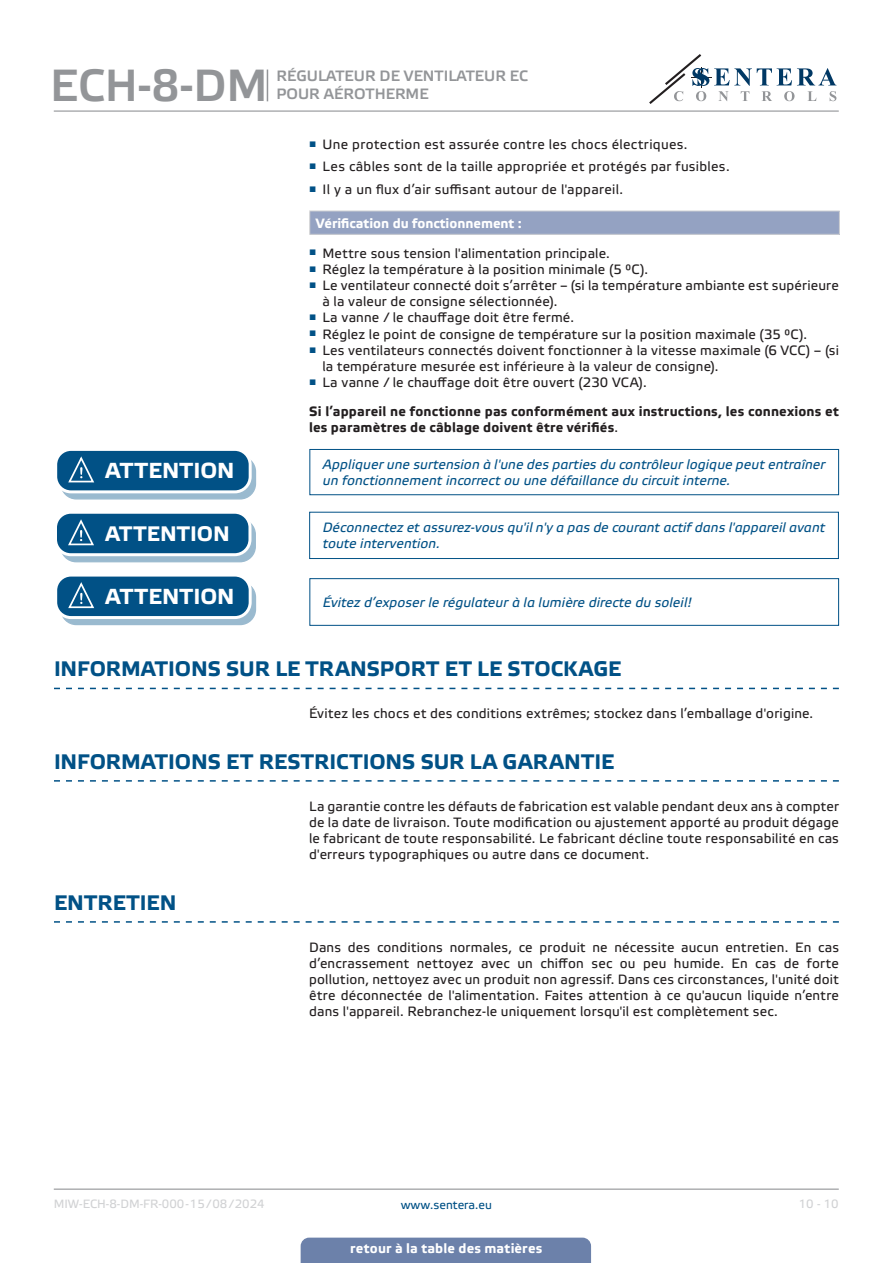
<style>
.page{position:relative;width:893px;height:1263px;background:#fff}
.page>*{position:absolute;margin:0;border:0;box-sizing:border-box;transform-origin:0 0}
.t1{font:45px "Etelka Medium Pro";color:#939598}
.t2{font:700 21.75px "Etelka Text Pro";letter-spacing:.005em;color:#fff}
.t3{font:700 21px "Etelka Text Pro";letter-spacing:.005em;color:#015186}
.t4{font:700 21px "Etelka Text Pro";letter-spacing:.005em;color:#fff}
.t5{font:15px/18px "Etelka Medium Pro";color:#939598}
.body{font:13.5px/16.2px "Etelka Text Pro";letter-spacing:.015em;color:#231f20}
.Attention_text{font:italic 13.5px/16.2px "Etelka Text Pro";letter-spacing:.01em;color:#015186}
.body-2{font:700 13.5px/16.2px "Etelka Text Pro";letter-spacing:.01em;color:#231f20}
.Table_main_heading{font:700 13.5px "Etelka Text Pro";color:#fff}
.t6{font:12px "Etelka Text Pro";color:#d1d2d4}
.t7{font:12px "Etelka Text Pro";color:#015186}
.s1{font-weight:400}
</style>
<div class="page">
<hr style="left:54px;top:111px;width:785px;height:1px;background:#939598">
<hr style="left:54px;top:1188px;width:785px;height:2px;background:#939598">
<svg style="left:649px;top:54px;width:187px;height:50px"></svg>
<div style="left:301px;top:1237px;width:290px;height:26px;background:#6c81aa"></div>
<hr style="left:267px;top:70px;width:1px;height:31px;background:#939598">
<div style="left:310px;top:211px;width:529px;height:23px;background:#94a2c2"></div>
<svg style="left:309px;top:212px;width:1px;height:22px"></svg>
<hr style="left:309px;top:211px;width:531px;height:1px;background:#d1d2d4">
<svg style="left:839px;top:211px;width:1px;height:23px"></svg>
<hr style="left:309px;top:234px;width:531px;height:1px;background:#d1d2d4">
<svg style="left:61px;top:456px;width:194px;height:43px"></svg>
<div style="left:60px;top:456px;width:196px;height:43px;border:1px solid #015186;border-radius:15px"></div>
<div style="left:56px;top:449px;width:194px;height:43px;background:#015186;border-radius:15px"></div>
<div style="left:54px;top:448px;width:198px;height:45px;border:3px solid #fff;border-radius:15px"></div>
<svg style="left:67px;top:456px;width:39px;height:44px"></svg>
<div style="left:309px;top:449px;width:530px;height:46px;border:1px solid #015186"></div>
<svg style="left:54px;top:688px;width:785px;height:1px"></svg>
<svg style="left:54px;top:780px;width:785px;height:2px"></svg>
<svg style="left:54px;top:921px;width:785px;height:2px"></svg>
<svg style="left:61px;top:519px;width:194px;height:43px"></svg>
<div style="left:60px;top:519px;width:196px;height:43px;border:1px solid #015186;border-radius:15px"></div>
<div style="left:56px;top:512px;width:194px;height:43px;background:#015186;border-radius:15px"></div>
<div style="left:54px;top:511px;width:197px;height:45px;border:3px solid #fff;border-radius:15px"></div>
<svg style="left:67px;top:519px;width:39px;height:44px"></svg>
<div style="left:309px;top:512px;width:530px;height:47px;border:1px solid #015186"></div>
<div style="left:61px;top:582px;width:194px;height:42px;background:#9abacf;border-radius:15px"></div>
<div style="left:60px;top:581px;width:196px;height:44px;border:1px solid #015186;border-radius:15px"></div>
<div style="left:56px;top:575px;width:194px;height:42px;background:#015186;border-radius:15px"></div>
<div style="left:54px;top:574px;width:198px;height:45px;border:3px solid #fff;border-radius:15px"></div>
<svg style="left:67px;top:582px;width:39px;height:44px"></svg>
<div style="left:309px;top:578px;width:530px;height:48px;border:1px solid #015186"></div>
<h1 class="t1" style="left:50px;top:61px;width:219px">ECH-8-DM</h1>
<p class="t5" style="left:276px;top:67px;width:253px">RÉGULATEUR DE VENTILATEUR EC<br>POUR AÉROTHERME</p>
<p class="body" style="left:309px;top:137px;width:380px"><sup>■</sup> Une protection est assurée contre les chocs électriques.</p>
<p class="body" style="left:309px;top:159px;width:422px"><sup>■</sup> Les câbles sont de la taille appropriée et protégés par fusibles.</p>
<p class="body" style="left:309px;top:182px;width:315px"><sup>■</sup> Il y a un flux d’air suffisant autour de l'appareil.</p>
<p class="Table_main_heading" style="left:316px;top:215px;width:208px">Vérification du fonctionnement :</p>
<p class="body" style="left:309px;top:246px;width:302px"><sup>■</sup> Mettre sous tension l'alimentation principale.</p>
<p class="body" style="left:309px;top:262px;width:340px"><sup>■</sup> Réglez la température à la position minimale (5 °C).</p>
<p class="body" style="left:322px;top:278px;width:518px;text-indent:-13px"><sup>■</sup> Le ventilateur connecté doit s’arrêter – (si la température ambiante est supérieure à la valeur de consigne sélectionnée).</p>
<p class="body" style="left:309px;top:310px;width:266px"><sup>■</sup> La vanne / le chauffage doit être fermé.</p>
<p class="body" style="left:309px;top:327px;width:499px"><sup>■</sup> Réglez le point de consigne de température sur la position maximale (35 °C).</p>
<p class="body" style="left:322px;top:343px;width:518px;text-indent:-13px"><sup>■</sup> Les ventilateurs connectés doivent fonctionner à la vitesse maximale (6 VCC) – (si la température mesurée est inférieure à la valeur de consigne).</p>
<p class="body" style="left:309px;top:375px;width:339px"><sup>■</sup> La vanne / le chauffage doit être ouvert (230 VCA).</p>
<p class="body-2" style="left:309px;top:404px;width:531px">Si l’appareil ne fonctionne pas conformément aux instructions, les connexions et les paramètres de câblage doivent être vérifiés<span class="s1">.</span></p>
<p class="t2" style="left:106px;top:459px;width:130px">ATTENTION</p>
<p class="Attention_text" style="left:323px;top:457px;width:504px">Appliquer une surtension à l'une des parties du contrôleur logique peut entraîner un fonctionnement incorrect ou une défaillance du circuit interne.</p>
<p class="t4" style="left:105px;top:522px;width:126px">ATTENTION</p>
<p class="Attention_text" style="left:323px;top:520px;width:504px">Déconnectez et assurez-vous qu'il n'y a pas de courant actif dans l'appareil avant toute intervention.</p>
<p class="t2" style="left:106px;top:584px;width:130px">ATTENTION</p>
<p class="Attention_text" style="left:323px;top:595px;width:370px">Évitez d’exposer le régulateur à la lumière directe du soleil!</p>
<p class="t3" style="left:54px;top:657px;width:569px">INFORMATIONS SUR LE TRANSPORT ET LE STOCKAGE</p>
<p class="body" style="left:309px;top:706px;width:506px">Évitez les chocs et des conditions extrêmes; stockez dans l’emballage d'origine.</p>
<p class="t3" style="left:54px;top:750px;width:562px">INFORMATIONS ET RESTRICTIONS SUR LA GARANTIE</p>
<p class="body" style="left:309px;top:799px;width:531px;text-align:justify">La garantie contre les défauts de fabrication est valable pendant deux ans à compter de la date de livraison. Toute modification ou ajustement apporté au produit dégage le fabricant de toute responsabilité. Le fabricant décline toute responsabilité en cas d'erreurs typographiques ou autre dans ce document.</p>
<p class="t3" style="left:54px;top:891px;width:124px">ENTRETIEN</p>
<p class="body" style="left:309px;top:940px;width:531px;text-align:justify">Dans des conditions normales, ce produit ne nécessite aucun entretien. En cas d’encrassement nettoyez avec un chiffon sec ou peu humide. En cas de forte pollution, nettoyez avec un produit non agressif. Dans ces circonstances, l'unité doit être déconnectée de l'alimentation. Faites attention à ce qu'aucun liquide n’entre dans l'appareil. Rebranchez-le uniquement lorsqu'il est complètement sec.</p>
<p class="t6" style="left:54px;top:1197px;width:212px">MIW-ECH-8-DM-FR-000 - 15 / 08 / 2024</p>
<p class="t7" style="left:401px;top:1198px;width:93px">www.sentera.eu</p>
<p class="t6" style="left:799px;top:1197px;width:42px">10 - 10</p>
<p class="Table_main_heading" style="left:350px;top:1240px;width:194px">retour à la table des matières</p>
</div>
